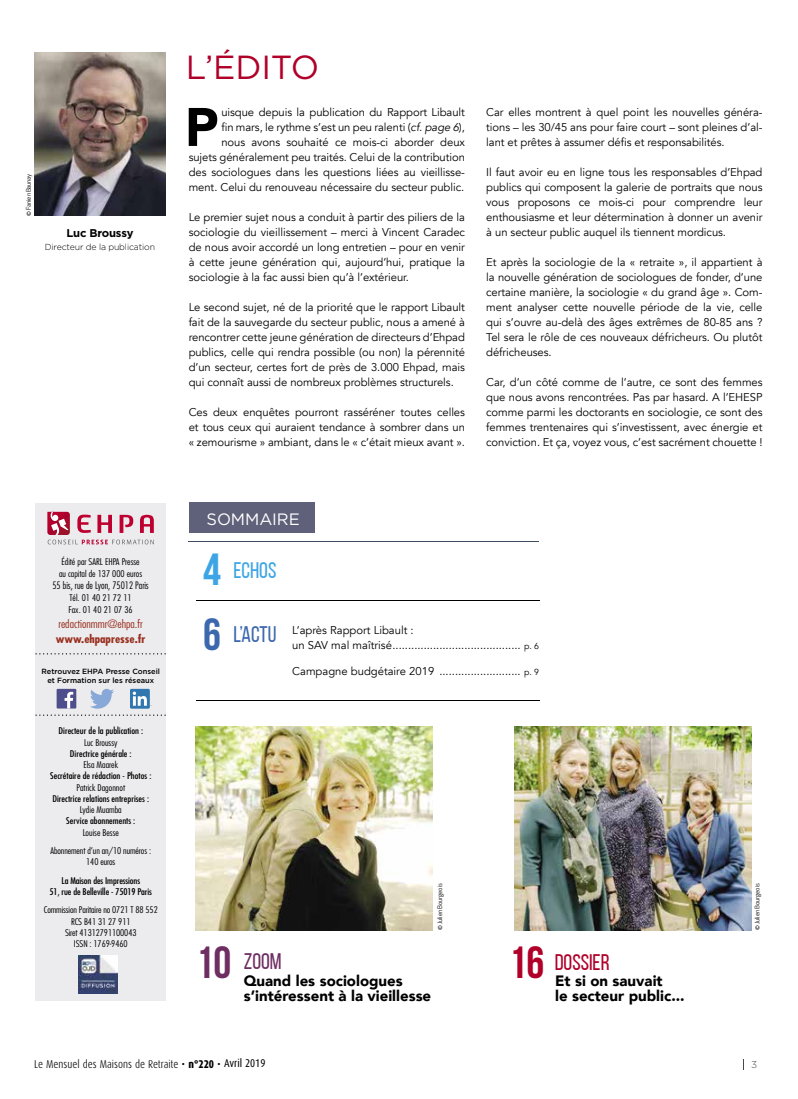
<style>
.page{position:relative;width:798px;height:1099px;background:#fff}
.page>*{position:absolute;margin:0;border:0;box-sizing:border-box;transform-origin:0 0}
.t1{font:900 53.62px "Avenir";color:#000}
.t2{font:45px "Bebas Neue";color:#6e2e62}
.t3{font:45px "Bebas Neue";color:#b0002a}
.t4{font:45px "Bebas Neue";color:#3ea5e5}
.t5{font:33.38px "Gotham";letter-spacing:-.005em;color:#b0002a}
.t6{font:22.5px "Bebas Neue";color:#b0002a}
.t7{font:22.5px "Bebas Neue";color:#3c68ae}
.t8{font:22.5px "Bebas Neue";color:#3ea5e5}
.t9{font:22.5px "Bebas Neue";color:#6e2e62}
.t10{font:16.5px "Gotham";letter-spacing:-.005em;color:#fff}
.t11{font:900 15px/15px "Avenir";color:#000}
.t12{font:11.25px/15px "Avenir";letter-spacing:-.005em;color:#000;text-align:justify}
.t13{font:300 11.25px "Dax Condensed";color:#000}
.t14{font:300 condensed 11.25px "Futura LT";color:#992f1f;scale:1.11 1}
.t15{font:700 condensed 11.25px "Futura LT";color:#992f1f;scale:1.11 1}
.t16{font:700 11.25px "Gotham";letter-spacing:-.015em;color:#000}
.t17{font:300 condensed 10px "Futura LT";color:#000}
.t18{font:300 10px "Gotham";color:#504649}
.t19{font:300 condensed 9px/11.2px "Futura LT";color:#000;scale:1.11 1}
.t20{font:condensed 9px/11.2px "Futura LT";color:#000;text-align:center;scale:1.11 1}
.t21{font:300 8.75px "Gotham";letter-spacing:-.015em;color:#000}
.t22{font:500 7.5px/9px "Gotham";color:#000;text-align:center}
.t23{font:6.25px "Apex New";letter-spacing:-.015em;color:#000}
.s1{font-style:italic}
.s2{font-size:45px}
.s3{font-size:8.75px}
.s4{font-weight:800}
.s5{font-weight:400}
</style>
<div class="page">
<div style="left:35px;top:503px;width:131px;height:497px;background:#ececee"></div>
<div style="left:189px;top:503px;width:125px;height:30px;background:#5f6079"></div>
<svg style="left:47px;top:512px;width:107px;height:32px"></svg>
<img style="left:79px;top:955px;width:38px;height:38px">
<svg style="left:35px;top:653px;width:131px;height:1px"></svg>
<svg style="left:35px;top:714px;width:131px;height:1px"></svg>
<svg style="left:90px;top:688px;width:24px;height:20px"></svg>
<div style="left:130px;top:688px;width:20px;height:20px;background:#3076af"></div>
<svg style="left:133px;top:691px;width:19px;height:15px"></svg>
<div style="left:57px;top:688px;width:19px;height:20px;background:#4d4e8b"></div>
<svg style="left:65px;top:691px;width:8px;height:17px"></svg>
<img style="left:34px;top:52px;width:132px;height:164px">
<hr style="left:189px;top:541px;width:350px;height:1px;background:#3f4e63">
<hr style="left:196px;top:600px;width:343px;height:1px;background:#000">
<hr style="left:196px;top:700px;width:343px;height:1px;background:#000">
<img style="left:196px;top:726px;width:236px;height:204px">
<img style="left:514px;top:726px;width:236px;height:204px">
<p class="t23" style="left:24px;top:216px;width:44px;rotate:-90deg">© Fanien Baunay</p>
<p class="t16" style="left:66px;top:226px;width:68px">Luc Broussy</p>
<p class="t21" style="left:45px;top:241px;width:112px">Directeur de la publication</p>
<p class="t19" style="left:59px;top:556px;width:76px;line-height:12px">Édité par SARL EHPA Presse au capital de 137 000 euros</p>
<p class="t17" style="left:52px;top:580px;width:98px">55 bis, rue de Lyon, 75012 Paris</p>
<p class="t19" style="left:68px;top:592px;width:59px;line-height:12px">Tél. 01 40 21 72 11<br>Fax. 01 40 21 07 36</p>
<p class="t14" style="left:58px;top:617px;width:77px">redactionmmr@ehpa.fr</p>
<p class="t15" style="left:56px;top:632px;width:82px">www.ehpapresse.fr</p>
<p class="t22" style="left:42px;top:666px;width:120px">Retrouvez EHPA Presse Conseil et Formation sur les réseaux</p>
<p class="t20" style="left:58px;top:725px;width:78px">Directeur de la publication :</p>
<p class="t19" style="left:84px;top:736px;width:31px">Luc Broussy</p>
<p class="t20" style="left:70px;top:748px;width:57px">Directrice générale :</p>
<p class="t19" style="left:83px;top:759px;width:33px">Elsa Maarek</p>
<p class="t20" style="left:50px;top:770px;width:93px">Secrétaire de rédaction - Photos :</p>
<p class="t19" style="left:76px;top:781px;width:45px">Patrick Dagonnot</p>
<p class="t20" style="left:52px;top:793px;width:88px">Directrice relations entreprises :</p>
<p class="t19" style="left:80px;top:804px;width:39px">Lydie Muamba</p>
<p class="t20" style="left:66px;top:815px;width:64px">Service abonnements :</p>
<p class="t19" style="left:50px;top:823px;width:92px;line-height:18.4px;text-align:center">Louise Besse<br>Abonnement d’un an/10 numéros :</p>
<p class="t19" style="left:86px;top:856px;width:28px">140 euros</p>
<p class="t20" style="left:50px;top:874px;width:94px">La Maison des Impressions<br>51, rue de Belleville - 75019 Paris</p>
<p class="t19" style="left:44px;top:904px;width:104px;text-align:center">Commission Paritaire no 0721 T 88 552<br>RCS B41 31 27 911<br>Siret 41312791100043<br>ISSN : 1769-9460</p>
<h3 class="t5" style="left:186px;top:46px;width:135px">L’ÉDITO</h3>
<p class="t12" style="left:189px;top:105px;width:278px;text-align:right">uisque depuis la publication du Rapport Libault<br>fin mars, le rythme s’est un peu ralenti (<span class="s1">cf. page 6</span>),<br>nous avons souhaité ce mois-ci aborder deux<br>sujets généralement peu traités. Celui de la contribution des sociologues dans les questions liées au vieillisse&shy;ment. Celui du renouveau nécessaire du secteur public.</p>
<p class="t12" style="left:189px;top:210px;width:278px">Le premier sujet nous a conduit à partir des piliers de la sociologie du vieillissement – merci à Vincent Caradec de nous avoir accordé un long entretien – pour en venir à cette jeune génération qui, aujourd’hui, pratique la sociologie à la fac aussi bien qu’à l’extérieur.</p>
<p class="t12" style="left:189px;top:300px;width:278px">Le second sujet, né de la priorité que le rapport Libault fait de la sauvegarde du secteur public, nous a amené à rencontrer cette jeune génération de directeurs d’Ehpad publics, celle qui rendra possible (ou non) la pérennité d’un secteur, certes fort de près de 3.000 Ehpad, mais qui connaît aussi de nombreux problèmes structurels.</p>
<p class="t12" style="left:189px;top:405px;width:278px">Ces deux enquêtes pourront rasséréner toutes celles et tous ceux qui auraient tendance à sombrer dans un « zemourisme » ambiant, dans le « c’était mieux avant ».</p>
<h1 class="t1" style="left:185px;top:81px;width:35px">P</h1>
<p class="t12" style="left:486px;top:105px;width:278px">Car elles montrent à quel point les nouvelles généra&shy;tions – les 30/45 ans pour faire court – sont pleines d’al&shy;lant et prêtes à assumer défis et responsabilités.</p>
<p class="t12" style="left:486px;top:165px;width:278px">Il faut avoir eu en ligne tous les responsables d’Ehpad publics qui composent la galerie de portraits que nous vous proposons ce mois-ci pour comprendre leur enthousiasme et leur détermination à donner un avenir à un secteur public auquel ils tiennent mordicus.</p>
<p class="t12" style="left:486px;top:255px;width:278px">Et après la sociologie de la « retraite », il appartient à la nouvelle génération de sociologues de fonder, d’une certaine manière, la sociologie « du grand âge ». Com&shy;ment analyser cette nouvelle période de la vie, celle qui s’ouvre au-delà des âges extrêmes de 80-85 ans ?<br>Tel sera le rôle de ces nouveaux défricheurs. Ou plutôt défricheuses.</p>
<p class="t12" style="left:486px;top:375px;width:278px">Car, d’un côté comme de l’autre, ce sont des femmes que nous avons rencontrées. Pas par hasard. A l’EHESP comme parmi les doctorants en sociologie, ce sont des femmes trentenaires qui s’investissent, avec énergie et conviction. Et ça, voyez vous, c’est sacrément chouette !</p>
<h3 class="t10" style="left:206px;top:508px;width:95px">SOMMAIRE</h3>
<h2 class="t4" style="left:203px;top:544px;width:19px">4</h2>
<h3 class="t8" style="left:233px;top:558px;width:44px">ECHOS</h3>
<h3 class="t7" style="left:203px;top:621px;width:75px"><span class="s2">6</span> L’ACTU</h3>
<p class="t12" style="left:292px;top:622px;width:248px">L’après Rapport Libault :<br>un SAV mal maîtrisé ......................................... <span class="s3">p. 6</span></p>
<p class="t12" style="left:292px;top:663px;width:248px">Campagne budgétaire 2019 .......................... <span class="s3">p. 9</span></p>
<p class="t23" style="left:435px;top:930px;width:48px;rotate:-90deg">© Julien Bourgeois</p>
<p class="t23" style="left:752px;top:930px;width:48px;rotate:-90deg">© Julien Bourgeois</p>
<h2 class="t2" style="left:196px;top:937px;width:37px">10</h2>
<h2 class="t3" style="left:508px;top:938px;width:37px">16</h2>
<h3 class="t9" style="left:244px;top:949px;width:39px">ZOOM</h3>
<h3 class="t6" style="left:554px;top:949px;width:56px">DOSSIER</h3>
<h3 class="t11" style="left:244px;top:972px;width:189px">Quand les sociologues s’intéressent à la vieillesse</h3>
<h3 class="t11" style="left:555px;top:972px;width:131px">Et si on sauvait<br>le secteur public...</h3>
<p class="t13" style="left:34px;top:1057px;width:233px">Le Mensuel des Maisons de Retraite • <span class="s4">n°220</span> • <span class="s5">Avril 2019</span></p>
<p class="t18" style="left:750px;top:1057px;width:8px">3</p>
</div>
